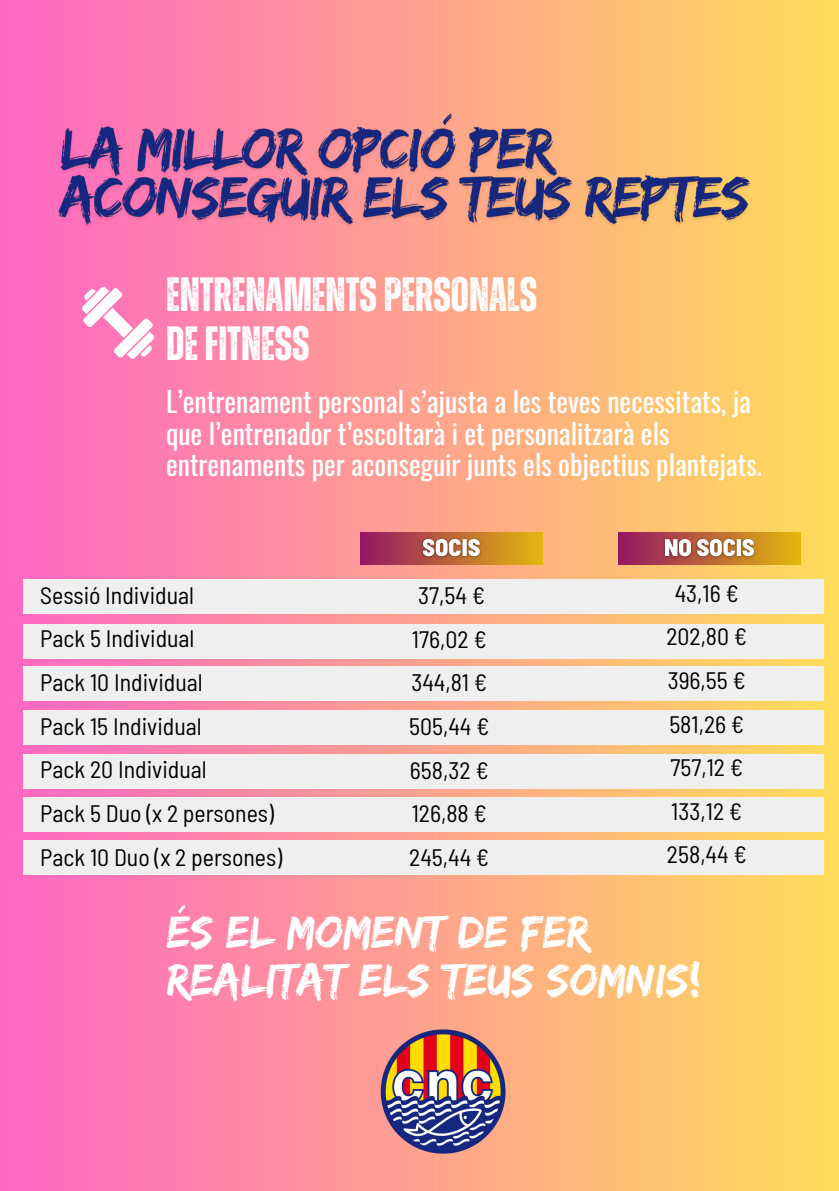
<style>
.page{position:relative;width:839px;height:1191px;background:#fff}
.page>*{position:absolute;margin:0;border:0;box-sizing:border-box;transform-origin:0 0}
.t1{font:700 48.2px/49.6px "Zuume Rough";color:#fff}
.t2{font:46.8px/48px "Edo";color:#fff}
.t3{font:27.8px/31.6px "Oswald";color:#fff}
.t4{font:semi-condensed 23.8px "Barlow";color:#000}
</style>
<div class="page">
<div style="left:0;top:0;width:838px;height:1191px;background:linear-gradient(to right,#ff66c5,#ffdd5b)"></div>
<img style="left:380px;top:1028px;width:125px;height:126px">
<svg style="left:82px;top:287px;width:72px;height:72px"></svg>
<img style="left:51px;top:108px;width:707px;height:126px">
<svg style="left:361px;top:532px;width:181px;height:33px;background:#bb6438"></svg>
<svg style="left:618px;top:533px;width:182px;height:32px;background:#bb6439"></svg>
<div style="left:24px;top:580px;width:800px;height:34px;background:#efefef"></div>
<div style="left:24px;top:624px;width:800px;height:34px;background:#efefef"></div>
<div style="left:24px;top:667px;width:800px;height:34px;background:#efefef"></div>
<img style="left:416px;top:531px;width:75px;height:35px">
<img style="left:657px;top:532px;width:107px;height:35px">
<div style="left:24px;top:710px;width:800px;height:35px;background:#efefef"></div>
<div style="left:24px;top:754px;width:800px;height:35px;background:#efefef"></div>
<div style="left:24px;top:797px;width:800px;height:35px;background:#efefef"></div>
<div style="left:24px;top:840px;width:800px;height:35px;background:#efefef"></div>
<p class="t1" style="left:166px;top:271px;width:373px">ENTRENAMENTSPERSONALS<br>DEFITNESS</p>
<h2 class="t3" style="left:166px;top:385px;width:597px">L’entrenament personal s’ajusta a les teves necessitats, ja que l’entrenador t’escoltarà i et personalitzarà els entrenaments per aconseguir junts els objectius plantejats.</h2>
<p class="t4" style="left:674px;top:578px;width:66px">43,16 €</p>
<p class="t4" style="left:666px;top:621px;width:82px">202,80 €</p>
<p class="t4" style="left:667px;top:665px;width:80px">396,55 €</p>
<p class="t4" style="left:669px;top:709px;width:76px">581,26 €</p>
<p class="t4" style="left:670px;top:752px;width:74px">757,12 €</p>
<p class="t4" style="left:671px;top:796px;width:72px">133,12 €</p>
<p class="t4" style="left:667px;top:840px;width:81px">258,44 €</p>
<p class="t2" style="left:167px;top:907px;width:536px">ÉS EL MOMENT DE FER<br>REALITAT ELS TEUS SOMNIS!</p>
<h4 class="t4" style="left:40px;top:580px;width:155px">Sessió Individual</h4>
<p class="t4" style="left:40px;top:624px;width:156px">Pack 5 Individual</p>
<p class="t4" style="left:40px;top:667px;width:164px">Pack 10 Individual</p>
<p class="t4" style="left:40px;top:711px;width:163px">Pack 15 Individual</p>
<p class="t4" style="left:40px;top:755px;width:168px">Pack 20 Individual</p>
<p class="t4" style="left:40px;top:798px;width:235px">Pack 5 Duo (x 2 persones)</p>
<p class="t4" style="left:40px;top:842px;width:243px">Pack 10 Duo (x 2 persones)</p>
<p class="t4" style="left:418px;top:580px;width:68px">37,54 €</p>
<p class="t4" style="left:412px;top:624px;width:76px">176,02 €</p>
<p class="t4" style="left:411px;top:668px;width:77px">344,81 €</p>
<p class="t4" style="left:409px;top:711px;width:82px">505,44 €</p>
<p class="t4" style="left:410px;top:755px;width:80px">658,32 €</p>
<p class="t4" style="left:411px;top:799px;width:77px">126,88 €</p>
<p class="t4" style="left:409px;top:842px;width:81px">245,44 €</p>
</div>
